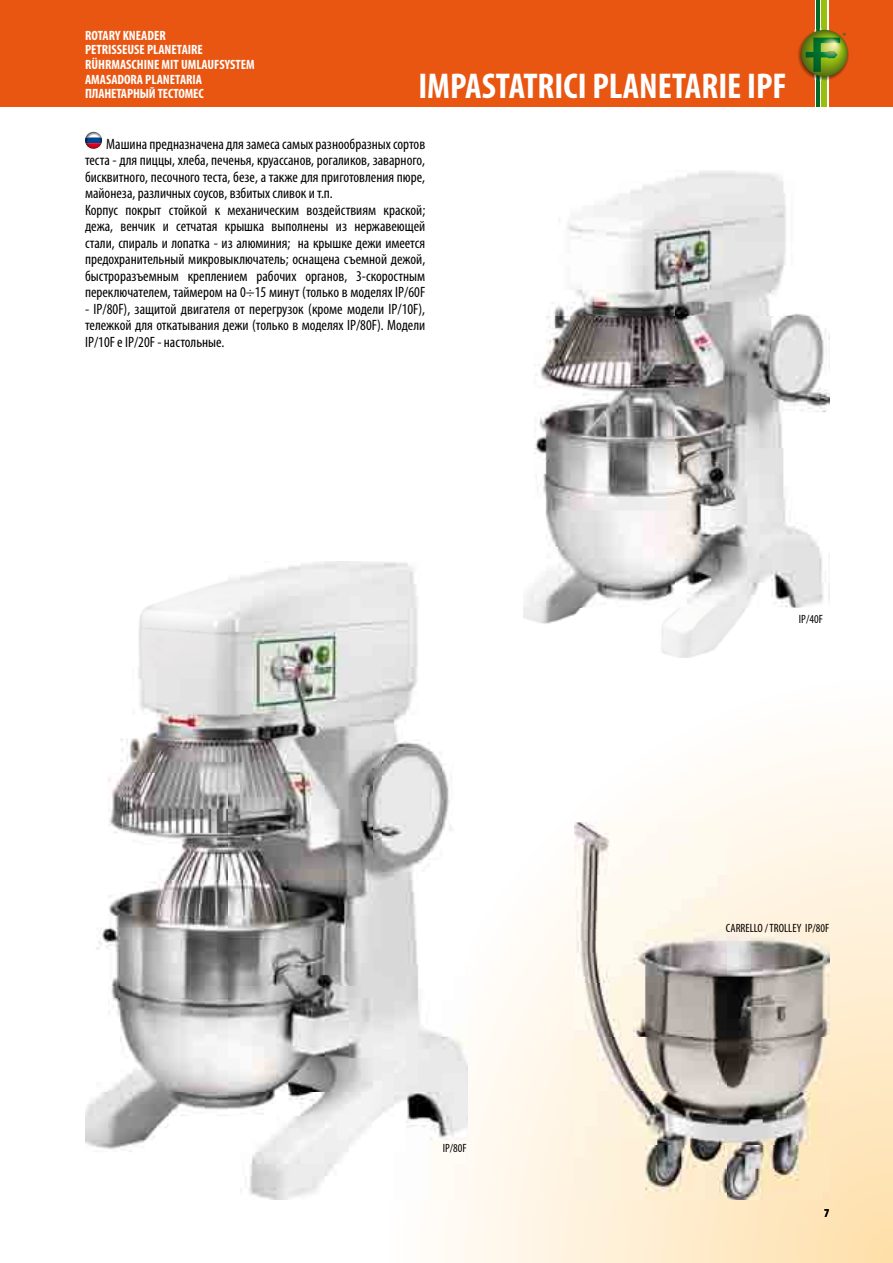
<style>
.page{position:relative;width:893px;height:1263px;background:#fff}
.page>*{position:absolute;margin:0;border:0;box-sizing:border-box;transform-origin:0 0}
.t1{font:700 condensed 36px "Myriad Pro";color:#fff}
.t2{font:condensed 15px/16.5px "Myriad Pro";color:#000}
.t3{font:700 condensed 13.5px/14.5px "Myriad Pro";color:#fff}
.t4{font:condensed 12px "Myriad Pro";color:#000}
.t5{font:700 condensed 12px "Myriad Pro";color:#000}
.t6{font:300 9px "Myriad Pro";color:#006829}
</style>
<div class="page">
<svg style="left:445px;top:745px;width:448px;height:518px"></svg>
<div style="left:0;top:0;width:814px;height:106px;background:#e85612"></div>
<div style="left:829px;top:0;width:64px;height:106px;background:#e85612"></div>
<hr style="left:816px;top:0;width:3px;height:106px;background:#006829">
<div style="left:822px;top:0;width:5px;height:106px;background:#97bf0d"></div>
<svg style="left:798px;top:28px;width:51px;height:53px"></svg>
<svg style="left:85px;top:132px;width:17px;height:17px"></svg>
<img style="left:574px;top:822px;width:255px;height:377px">
<img style="left:523px;top:171px;width:306px;height:487px">
<img style="left:96px;top:561px;width:276px;height:532px">
<img style="left:372px;top:562px;width:46px;height:158px">
<img style="left:372px;top:720px;width:11px;height:373px">
<img style="left:85px;top:1093px;width:298px;height:106px">
<img style="left:383px;top:668px;width:85px;height:531px">
<p class="t3" style="left:85px;top:28px;width:82px">ROTARY KNEADER</p>
<p class="t6" style="left:843px;top:31px;width:5px">®</p>
<p class="t3" style="left:85px;top:42px;width:171px">PETRISSEUSE PLANETAIRE<br>RÜHRMASCHINE MIT UMLAUFSYSTEM<br>AMASADORA PLANETARIA<br>ПЛАНЕТАРНЫЙ ТЕСТОМЕС</p>
<h1 class="t1" style="left:418px;top:63px;width:370px">IMPASTATRICI PLANETARIE IPF</h1>
<p class="t2" style="left:85px;top:135px;width:342px;text-indent:21px">Машина предназначена для замеса самых разнообразных сортов теста - для пиццы, хлеба, печенья, круассанов, рогаликов, заварного, бисквитного, песочного теста, безе, а также для приготовления пюре, майонеза, различных соусов, взбитых сливок и т.п.<br>Корпус покрыт стойкой к механическим воздействиям краской; дежа, венчик и сетчатая крышка выполнены из нержавеющей стали, спираль и лопатка - из алюминия; на крышке дежи имеется предохранительный микровыключатель; оснащена съемной дежой, быстроразъемным креплением рабочих органов, 3-скоростным переключателем, таймером на 0÷15 минут (только в моделях IP/60F</p>
<p class="t2" style="left:85px;top:300px;width:342px;text-align:justify">- IP/80F), защитой двигателя от перегрузок (кроме модели IP/10F), тележкой для откатывания дежи (только в моделях IP/80F). Модели IP/10F e IP/20F - настольные.</p>
<p class="t4" style="left:443px;top:1141px;width:25px">IP/80F</p>
<p class="t4" style="left:799px;top:612px;width:25px">IP/40F</p>
<p class="t4" style="left:726px;top:920px;width:105px">CARRELLO / TROLLEY IP/80F</p>
<p class="t5" style="left:824px;top:1205px;width:7px">7</p>
</div>
